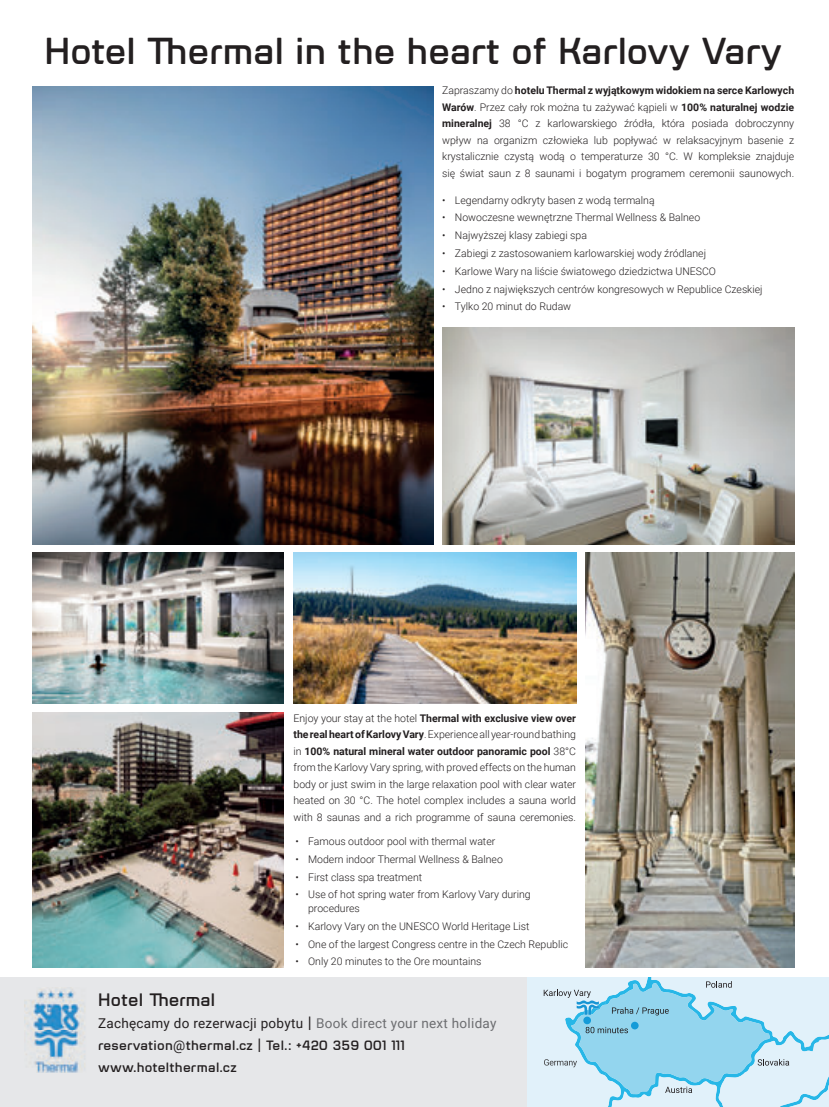
<style>
.page{position:relative;width:829px;height:1107px;background:#fff}
.page>*{position:absolute;margin:0;border:0;box-sizing:border-box;transform-origin:0 0}
.t1{font:37.5px "BC Barell Thermal";color:#231f20}
.t2{font:18px "BC Barell Thermal";letter-spacing:.015em;color:#231f20}
.t3{font:13.5px/22.2px "BC Barell Thermal";letter-spacing:.02em;color:#231f20}
.t4{font:300 10.5px/16.5px "Roboto";color:#231f20;text-align:justify}
.s1{font-weight:700}
.s2{font-family:"Roboto"}
.s3{font-family:"Roboto";color:#6c6d70}
</style>
<div class="page">
<img style="left:586px;top:552px;width:208px;height:414px">
<img style="left:33px;top:86px;width:400px;height:458px">
<img style="left:442px;top:327px;width:352px;height:217px">
<img style="left:293px;top:552px;width:283px;height:151px">
<img style="left:33px;top:552px;width:251px;height:151px">
<img style="left:33px;top:712px;width:251px;height:254px">
<div style="left:0;top:976px;width:527px;height:130px;background:#e6e7e9"></div>
<img style="left:24px;top:987px;width:61px;height:85px">
<svg style="left:527px;top:977px;width:302px;height:130px;background:#b8e1f2"></svg>
<p class="t1" style="left:45px;top:29px;width:93px">Hotel</p>
<p class="t1" style="left:295px;top:29px;width:488px">in the heart of Karlovy Vary</p>
<p class="t4" style="left:442px;top:82px;width:353px">Zapraszamy do <span class="s1">hotelu Thermal z wyjątkowym widokiem na serce Karlowych Warów</span>. Przez cały rok można tu zażywać kąpieli w <span class="s1">100% naturalnej wodzie mineralnej</span> 38 °C z karlowarskiego źródła, która posiada dobroczynny wpływ na organizm człowieka lub popływać w relaksacyjnym basenie z krystalicznie czystą wodą o temperaturze 30 °C. W kompleksie znajduje się świat saun z 8 saunami i bogatym programem ceremonii saunowych.</p>
<p class="t4" style="left:442px;top:191px;width:214px">• Legendarny odkryty basen z wodą termalną</p>
<p class="t4" style="left:442px;top:209px;width:259px">• Nowoczesne wewnętrzne Thermal Wellness &amp; Balneo</p>
<p class="t4" style="left:442px;top:227px;width:146px">• Najwyższej klasy zabiegi spa</p>
<p class="t4" style="left:442px;top:244px;width:265px">• Zabiegi z zastosowaniem karlowarskiej wody źródlanej</p>
<p class="t4" style="left:442px;top:262px;width:275px">• Karlowe Wary na liście światowego dziedzictwa UNESCO</p>
<p class="t4" style="left:442px;top:280px;width:322px">• Jedno z największych centrów kongresowych w Republice Czeskiej</p>
<p class="t4" style="left:442px;top:298px;width:130px">• Tylko 20 minut do Rudaw</p>
<p class="t4" style="left:293px;top:709px;width:284px">Enjoy your stay at the hotel <span class="s1">Thermal with exclusive view over the real heart of Karlovy Vary</span>. Experience all year-round bathing in <span class="s1">100% natural mineral water outdoor panoramic pool</span> 38°C from the Karlovy Vary spring, with proved effects on the human body or just swim in the large relaxation pool with clear water heated on 30 °C. The hotel complex includes a sauna world with 8 saunas and a rich programme of sauna ceremonies.</p>
<p class="t4" style="left:295px;top:832px;width:201px">• Famous outdoor pool with thermal water</p>
<p class="t4" style="left:295px;top:850px;width:209px">• Modern indoor Thermal Wellness &amp; Balneo</p>
<p class="t4" style="left:295px;top:868px;width:128px">• First class spa treatment</p>
<p class="t4" style="left:308px;top:887px;width:224px;line-height:13.5px;text-indent:-13px">• Use of hot spring water from Karlovy Vary during procedures</p>
<p class="t4" style="left:295px;top:917px;width:236px">• Karlovy Vary on the UNESCO World Heritage List</p>
<p class="t4" style="left:295px;top:934px;width:274px">• One of the largest Congress centre in the Czech Republic</p>
<p class="t4" style="left:295px;top:952px;width:188px">• Only 20 minutes to the Ore mountains</p>
<p class="t2" style="left:98px;top:988px;width:47px">Hotel</p>
<p class="t3" style="left:98px;top:1011px;width:400px"><span class="s2">Zachęcamy do rezerwacji pobytu</span> | <span class="s3">Book direct your next holiday </span>reservation<span class="s2">@</span>thermal.cz | Tel.: +420 359 001 111 www.hotelthermal.cz</p>
</div>
